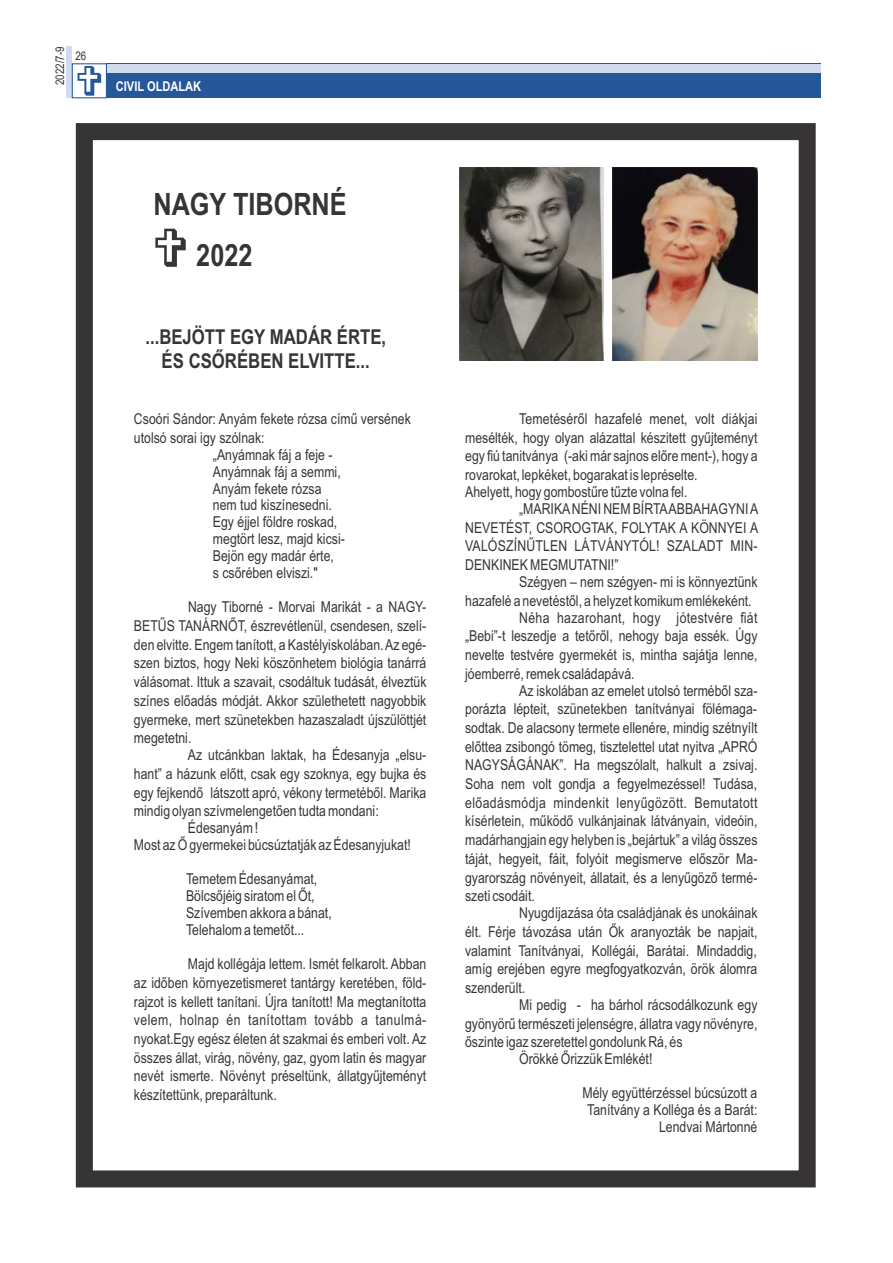
<style>
.page{position:relative;width:893px;height:1263px;background:#fff}
.page>*{position:absolute;margin:0;border:0;box-sizing:border-box;transform-origin:0 0}
.t1{font:700 30.75px/51.2px "Arial Narrow";color:#373435}
.t2{font:700 20.4px/23.4px "Arial Narrow";color:#373435;text-align:center}
.t3{font:15px/18.8px "Arial Narrow";color:#373435;text-align:justify}
.t4{font:700 13.5px "Arial Narrow";color:#fefefe}
.t5{font:12px "Arial Narrow";color:#373435}
</style>
<div class="page">
<div style="left:106px;top:64px;width:715px;height:34px;background:#265899"></div>
<div style="left:106px;top:64px;width:715px;height:8px;background:#d1dbf0"></div>
<div style="left:66px;top:47px;width:6px;height:51px;background:#d1dbf0"></div>
<div style="left:72px;top:63px;width:35px;height:35px;border:1px solid #265899"></div>
<div style="left:76px;top:123px;width:740px;height:1064px;border:17px solid #373435"></div>
<img style="left:613px;top:167px;width:145px;height:193px">
<img style="left:459px;top:167px;width:145px;height:193px">
<svg style="left:78px;top:66px;width:23px;height:30px"></svg>
<p class="t5" style="left:55px;top:85px;width:40px;rotate:-90deg">2022/7-9</p>
<p class="t5" style="left:75px;top:51px;width:12px">26</p>
<p class="t4" style="left:116px;top:82px;width:87px">CIVIL OLDALAK</p>
<h1 class="t1" style="left:196px;top:182px;width:152px;text-indent:-43px">NAGY TIBORNÉ<br>2022</h1>
<h2 class="t2" style="left:145px;top:327px;width:242px">...BEJÖTT EGY MADÁR ÉRTE,<br>ÉS CSŐRÉBEN ELVITTE...</h2>
<p class="t3" style="left:134px;top:411px;width:278px">Csoóri Sándor: Anyám fekete rózsa című versének utolsó sorai igy szólnak:</p>
<p class="t3" style="left:213px;top:447px;width:133px;line-height:17px;text-align:left">„Anyámnak fáj a feje -<br>Anyámnak fáj a semmi,<br>Anyám fekete rózsa nem tud kiszínesedni.<br>Egy éjjel földre roskad, megtört lesz, majd kicsi-<br>Bejön egy madár érte,<br>s csőrében elviszi."</p>
<p class="t3" style="left:134px;top:599px;width:294px;text-indent:54px">Nagy Tiborné - Morvai Marikát - a NAGY-BETŰS TANÁRNŐT, észrevétlenül, csendesen, szelí&shy;den elvitte. Engem tanított, a Kastélyiskolában. Az egé&shy;szen biztos, hogy Neki köszönhetem biológia tanárrá válásomat. Ittuk a szavait, csodáltuk tudását, élveztük színes előadás módját. Akkor születhetett nagyobbik gyermeke, mert szünetekben hazaszaladt újszülöttjét megetetni.</p>
<p class="t3" style="left:134px;top:747px;width:294px;text-indent:54px">Az utcánkban laktak, ha Édesanyja „elsu&shy;hant” a házunk előtt, csak egy szoknya, egy bujka és egy fejkendő látszott apró, vékony termetéből. Marika mindig olyan szívmelengetően tudta mondani:</p>
<p class="t3" style="left:134px;top:821px;width:278px;line-height:17px;text-indent:54px">Édesanyám !<br>Most az Ő gyermekei búcsúztatják az Édesanyjukat!</p>
<p class="t3" style="left:186px;top:872px;width:147px;line-height:17px;text-align:left">Temetem Édesanyámat,<br>Bölcsőjéig siratom el Őt,<br>Szívemben akkora a bánat,<br>Telehalom a temetőt...</p>
<p class="t3" style="left:134px;top:956px;width:294px;text-indent:54px">Majd kollégája lettem. Ismét felkarolt. Abban az időben környezetismeret tantárgy keretében, föld&shy;rajzot is kellett tanítani. Újra tanított! Ma megtanította velem, holnap én tanítottam tovább a tanulmá&shy;nyokat.Egy egész életen át szakmai és emberi volt. Az összes állat, virág, növény, gaz, gyom latin és magyar nevét ismerte. Növényt préseltünk, állatgyűjteményt készítettünk, preparáltunk.</p>
<p class="t3" style="left:465px;top:411px;width:294px;text-indent:54px">Temetéséről hazafelé menet, volt diákjai mesélték, hogy olyan alázattal készitett gyűjteményt egy fiú tanitványa (-aki már sajnos előre ment-), hogy a rovarokat, lepkéket, bogarakat is lepréselte.</p>
<p class="t3" style="left:519px;top:484px;width:240px;line-height:17px;text-indent:-54px">Ahelyett, hogy gombostűre tűzte volna fel. „MARIKANÉNI NEM BÍRTAABBAHAGYNI A</p>
<p class="t3" style="left:465px;top:519px;width:295px">NEVETÉST, CSOROGTAK, FOLYTAK A KÖNNYEI A VALÓSZÍNŰTLEN LÁTVÁNYTÓL! SZALADT MIN-DENKINEK MEGMUTATNI!”</p>
<p class="t3" style="left:465px;top:574px;width:294px;text-indent:54px">Szégyen – nem szégyen- mi is könnyeztünk hazafelé a nevetéstől, a helyzet komikum emlékeként.</p>
<p class="t3" style="left:465px;top:609px;width:294px;text-indent:54px">Néha hazarohant, hogy jótestvére fiát „Bebi”-t leszedje a tetőről, nehogy baja essék. Úgy nevelte testvére gyermekét is, mintha sajátja lenne, jóemberré, remek családapává.</p>
<p class="t3" style="left:465px;top:682px;width:294px;text-indent:54px">Az iskolában az emelet utolsó terméből sza&shy;porázta lépteit, szünetekben tanítványai fölémaga&shy;sodtak. De alacsony termete ellenére, mindig szétnyílt előttea zsibongó tömeg, tisztelettel utat nyitva „APRÓ NAGYSÁGÁNAK”. Ha megszólalt, halkult a zsivaj.<br>Soha nem volt gondja a fegyelmezéssel! Tudása, előadásmódja mindenkit lenyűgözött. Bemutatott kísérletein, működő vulkánjainak látványain, videóin, madárhangjain egy helyben is „bejártuk” a világ összes táját, hegyeit, fáit, folyóit megismerve először Ma&shy;gyarország növényeit, állatait, és a lenyűgöző termé&shy;szeti csodáit.</p>
<p class="t3" style="left:465px;top:905px;width:294px;text-indent:54px">Nyugdíjazása óta családjának és unokáinak élt. Férje távozása után Ők aranyozták be napjait, valamint Tanítványai, Kollégái, Barátai. Mindaddig, amíg erejében egyre megfogyatkozván, örök álomra szenderült.</p>
<p class="t3" style="left:465px;top:997px;width:294px;text-indent:54px">Mi pedig - ha bárhol rácsodálkozunk egy gyönyörű természeti jelenségre, állatra vagy növényre, őszinte igaz szeretettel gondolunk Rá, és</p>
<p class="t3" style="left:519px;top:1051px;width:135px">Örökké Őrizzük Emlékét!</p>
<p class="t3" style="left:582px;top:1086px;width:177px;line-height:17px;text-align:right">Mély együttérzéssel búcsúzott a<br>Tanítvány a Kolléga és a Barát:<br>Lendvai Mártonné</p>
</div>
